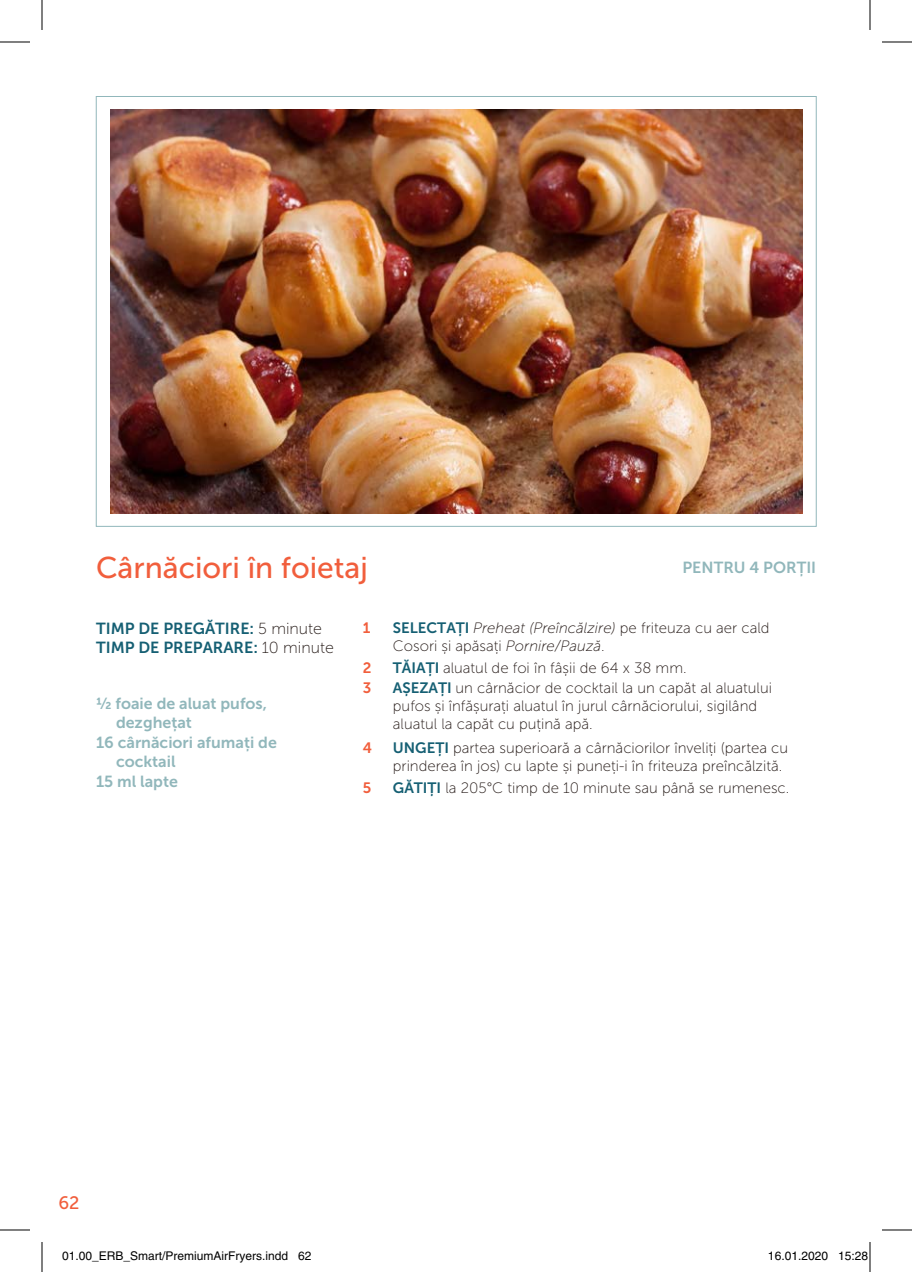
<style>
.page{position:relative;width:912px;height:1272px;background:#fff}
.page>*{position:absolute;margin:0;border:0;box-sizing:border-box;transform-origin:0 0}
.t1{font:30px "Museo Sans 500";color:#f15e3c}
.t2{font:18px "Museo Sans 500";color:#f15e3c}
.t3{font:16px "Museo Sans 700";color:#91b7bb}
.t4{font:16px/19.2px "Museo Sans 700";color:#155f73}
.t5{font:15px/18px "Museo Sans 100";color:#231815}
.t6{font:15px "Museo Sans 700";color:#f15e3c}
.t7{font:12px "Helvetica";color:#000}
.s1{font-family:"Museo Sans 100";color:#231815}
.s2{font-family:"Museo Sans 700";color:#155f73}
.s3{font-style:italic}
</style>
<div class="page">
<img style="left:110px;top:109px;width:692px;height:404px">
<hr style="left:0;top:42px;width:30px;height:1px;background:#000">
<hr style="left:882px;top:42px;width:30px;height:1px;background:#000">
<hr style="left:0;top:1230px;width:30px;height:1px;background:#000">
<hr style="left:882px;top:1230px;width:30px;height:1px;background:#000">
<hr style="left:42px;top:0;width:1px;height:30px;background:#000">
<hr style="left:42px;top:1242px;width:1px;height:30px;background:#000">
<hr style="left:870px;top:0;width:1px;height:30px;background:#000">
<hr style="left:870px;top:1242px;width:1px;height:30px;background:#000">
<div style="left:62px;top:1251px;width:6px;height:9px;border:1px solid #fff;border-radius:50%"></div>
<svg style="left:63px;top:1251px;width:5px;height:9px"></svg>
<h1 class="t1" style="left:96px;top:551px;width:273px">Cârnăciori în foietaj</h1>
<p class="t3" style="left:683px;top:559px;width:135px">PENTRU 4 PORȚII</p>
<p class="t4" style="left:96px;top:619px;width:239px">TIMP DE PREGĂTIRE: <span class="s1">5 minute<br></span>TIMP DE PREPARARE: <span class="s1">10 minute</span></p>
<p class="t3" style="left:96px;top:695px;width:173px">½ foaie de aluat pufos,</p>
<p class="t3" style="left:116px;top:714px;width:77px">dezghețat</p>
<p class="t3" style="left:96px;top:734px;width:182px">16 cârnăciori afumați de</p>
<p class="t3" style="left:116px;top:753px;width:61px">cocktail</p>
<p class="t3" style="left:96px;top:772px;width:83px">15 ml lapte</p>
<p class="t6" style="left:363px;top:620px;width:9px">1</p>
<p class="t5" style="left:393px;top:619px;width:378px"><span class="s2">SELECTAȚI</span> <span class="s3">Preheat (Preîncălzire)</span> pe friteuza cu aer cald<br>Cosori și apăsați <span class="s3">Pornire/Pauză</span>.</p>
<p class="t6" style="left:363px;top:660px;width:10px">2</p>
<p class="t5" style="left:393px;top:659px;width:295px"><span class="s2">TĂIAȚI</span> aluatul de foi în fâșii de 64 x 38 mm.</p>
<p class="t6" style="left:363px;top:680px;width:10px">3</p>
<p class="t5" style="left:393px;top:679px;width:381px"><span class="s2">AȘEZAȚI</span> un cârnăcior de cocktail la un capăt al aluatului pufos și înfășurați aluatul în jurul cârnăciorului, sigilând aluatul la capăt cu puțină apă.</p>
<p class="t6" style="left:363px;top:740px;width:11px">4</p>
<p class="t5" style="left:393px;top:739px;width:397px"><span class="s2">UNGEȚI</span> partea superioară a cârnăciorilor înveliți (partea cu prinderea în jos) cu lapte și puneți-i în friteuza preîncălzită.</p>
<p class="t6" style="left:363px;top:780px;width:10px">5</p>
<p class="t5" style="left:393px;top:779px;width:398px"><span class="s2">GĂTIȚI</span> la 205°C timp de 10 minute sau până se rumenesc.</p>
<p class="t2" style="left:58px;top:1193px;width:23px">62</p>
<p class="t7" style="left:62px;top:1249px;width:251px">01.00_ERB_Smart/PremiumAirFryers.indd 62</p>
<p class="t7" style="left:768px;top:1249px;width:102px">16.01.2020 15:28</p>
</div>
